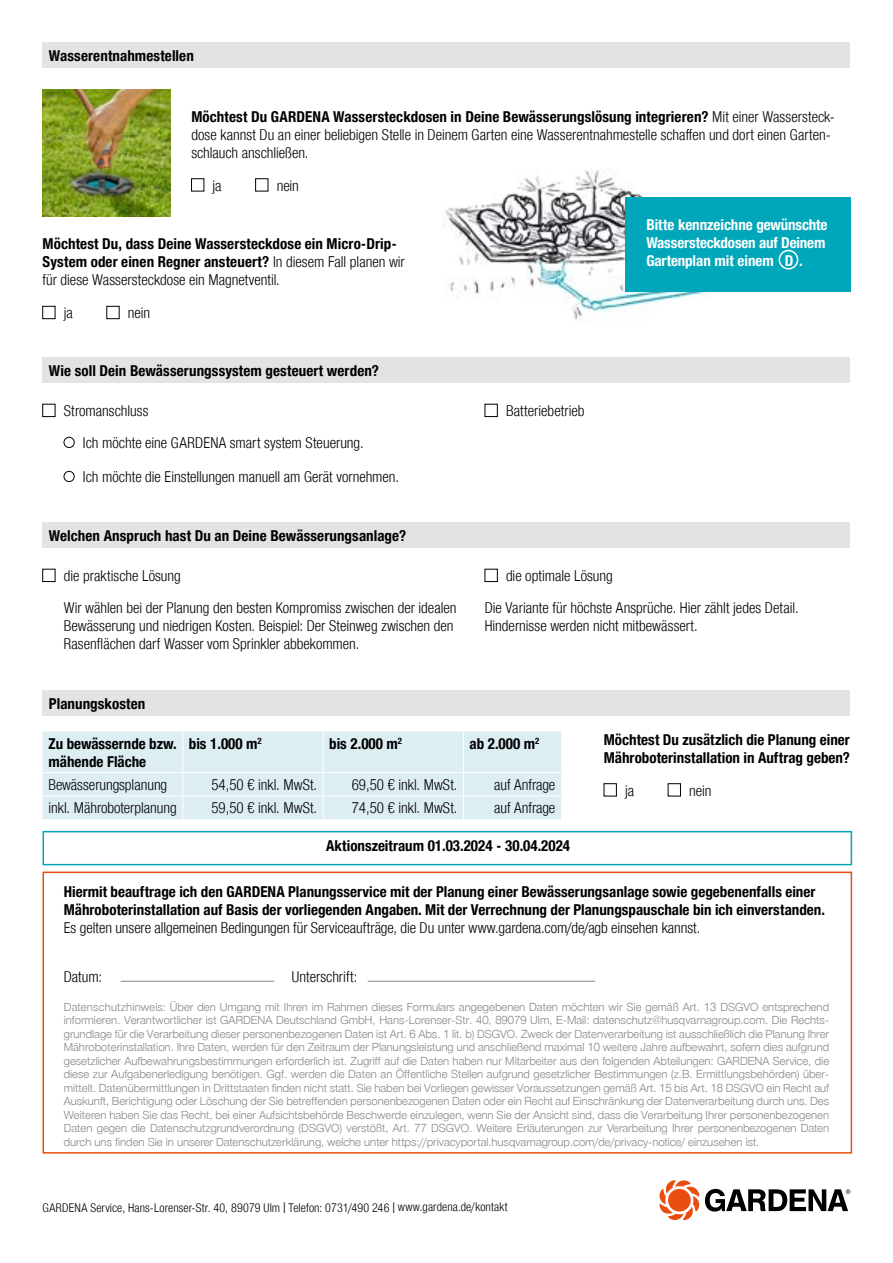
<style>
.page{position:relative;width:893px;height:1263px;background:#fff}
.page>*{position:absolute;margin:0;border:0;box-sizing:border-box;transform-origin:0 0}
.t1{font:15px/18px "Gardena Sans Cond";color:#000}
.t2{font:700 15px/18px "Gardena Sans Cond";letter-spacing:.005em;color:#000}
.t3{font:700 15px/18px "Gardena Sans Cond";letter-spacing:-.01em;color:#fff}
.t4{font:12px "Gardena Sans Cond";letter-spacing:.01em;color:#000}
.t5{font:11.25px/13.5px "Gardena Sans";color:#878787;text-align:justify}
.s1{font-weight:700}
.s2{font-weight:400}
</style>
<div class="page">
<img style="left:444px;top:170px;width:267px;height:150px">
<svg style="left:659px;top:1180px;width:191px;height:40px"></svg>
<div style="left:43px;top:43px;width:807px;height:25px;background:#e3e3e3"></div>
<div style="left:43px;top:357px;width:807px;height:26px;background:#e3e3e3"></div>
<div style="left:43px;top:522px;width:807px;height:26px;background:#e3e3e3"></div>
<div style="left:43px;top:690px;width:807px;height:26px;background:#e3e3e3"></div>
<hr style="left:121px;top:981px;width:153px;height:1px;background:#878787">
<hr style="left:368px;top:981px;width:227px;height:1px;background:#878787">
<div style="left:43px;top:404px;width:12px;height:13px;border:1px solid #000"></div>
<div style="left:43px;top:569px;width:12px;height:13px;border:1px solid #000"></div>
<div style="left:485px;top:569px;width:12px;height:13px;border:1px solid #000"></div>
<div style="left:191px;top:179px;width:13px;height:12px;border:1px solid #000"></div>
<div style="left:43px;top:306px;width:12px;height:13px;border:1px solid #000"></div>
<div style="left:485px;top:404px;width:12px;height:13px;border:1px solid #000"></div>
<div style="left:255px;top:179px;width:13px;height:12px;border:1px solid #000"></div>
<div style="left:107px;top:306px;width:12px;height:13px;border:1px solid #000"></div>
<div style="left:64px;top:437px;width:10px;height:11px;border:1px solid #000;border-radius:50%"></div>
<div style="left:64px;top:471px;width:10px;height:11px;border:1px solid #000;border-radius:50%"></div>
<img style="left:43px;top:89px;width:127px;height:128px">
<div style="left:625px;top:197px;width:225px;height:95px;background:#00a6b9"></div>
<div style="left:779px;top:250px;width:19px;height:20px;border:2px solid #fff;border-radius:50%"></div>
<div style="left:43px;top:731px;width:518px;height:88px;background:#ddeef3"></div>
<hr style="left:182px;top:731px;width:1px;height:41px;background:#fff">
<hr style="left:323px;top:731px;width:1px;height:41px;background:#fff">
<hr style="left:463px;top:731px;width:1px;height:41px;background:#fff">
<hr style="left:43px;top:772px;width:140px;height:1px;background:#fff">
<hr style="left:183px;top:772px;width:140px;height:1px;background:#fff">
<hr style="left:323px;top:772px;width:140px;height:1px;background:#fff">
<hr style="left:463px;top:772px;width:98px;height:1px;background:#fff">
<hr style="left:43px;top:795px;width:140px;height:1px;background:#fff">
<hr style="left:183px;top:795px;width:140px;height:1px;background:#fff">
<svg style="left:182px;top:773px;width:1px;height:46px"></svg>
<hr style="left:323px;top:795px;width:140px;height:1px;background:#fff">
<svg style="left:323px;top:773px;width:1px;height:46px"></svg>
<hr style="left:463px;top:795px;width:98px;height:1px;background:#fff">
<svg style="left:463px;top:773px;width:1px;height:46px"></svg>
<div style="left:604px;top:783px;width:13px;height:13px;border:1px solid #000"></div>
<div style="left:668px;top:783px;width:13px;height:13px;border:1px solid #000"></div>
<div style="left:43px;top:831px;width:809px;height:34px;border:2px solid #00a6b9"></div>
<div style="left:43px;top:871px;width:809px;height:282px;border:2px solid #e94e0f"></div>
<h1 class="t2" style="left:49px;top:46px;width:146px">Wasserentnahmestellen</h1>
<p class="t1" style="left:191px;top:107px;width:645px"><span class="s1">Möchtest Du GARDENA Wassersteckdosen in Deine Bewässerungslösung integrieren?</span> Mit einer Wassersteck&shy;dose kannst Du an einer beliebigen Stelle in Deinem Garten eine Wasserentnahmestelle schaffen und dort einen Garten&shy;schlauch anschließen.</p>
<h1 class="t1" style="left:213px;top:176px;width:11px">ja</h1>
<h1 class="t1" style="left:277px;top:176px;width:24px">nein</h1>
<h1 class="t2" style="left:43px;top:234px;width:364px">Möchtest Du, dass Deine Wassersteckdose ein Micro-Drip-<br>System oder einen Regner ansteuert? <span class="s2">In diesem Fall planen wir für diese Wassersteckdose ein Magnetventil.</span></h1>
<h1 class="t1" style="left:64px;top:303px;width:11px">ja</h1>
<h1 class="t1" style="left:128px;top:303px;width:24px">nein</h1>
<h1 class="t2" style="left:49px;top:361px;width:332px">Wie soll Dein Bewässerungssystem gesteuert werden?</h1>
<h1 class="t1" style="left:64px;top:401px;width:86px">Stromanschluss</h1>
<h1 class="t1" style="left:83px;top:433px;width:282px">Ich möchte eine GARDENA smart system Steuerung.</h1>
<h1 class="t1" style="left:83px;top:467px;width:318px">Ich möchte die Einstellungen manuell am Gerät vornehmen.</h1>
<h1 class="t2" style="left:49px;top:526px;width:359px">Welchen Anspruch hast Du an Deine Bewässerungsanlage?</h1>
<h1 class="t1" style="left:506px;top:401px;width:80px">Batteriebetrieb</h1>
<h1 class="t1" style="left:64px;top:566px;width:119px">die praktische Lösung</h1>
<h1 class="t1" style="left:506px;top:566px;width:108px">die optimale Lösung</h1>
<h1 class="t3" style="left:646px;top:215px;width:183px">Bitte kennzeichne gewünschte<br>Wassersteckdosen auf Deinem<br>Gartenplan mit einem D .</h1>
<h1 class="t1" style="left:64px;top:598px;width:394px">Wir wählen bei der Planung den besten Kompromiss zwischen der idealen<br>Bewässerung und niedrigen Kosten. Beispiel: Der Steinweg zwischen den<br>Rasenflächen darf Wasser vom Sprinkler abbekommen.</h1>
<h1 class="t1" style="left:485px;top:598px;width:315px">Die Variante für höchste Ansprüche. Hier zählt jedes Detail.<br>Hindernisse werden nicht mitbewässert.</h1>
<h1 class="t2" style="left:49px;top:694px;width:98px">Planungskosten</h1>
<h1 class="t2" style="left:49px;top:734px;width:130px">Zu bewässernde bzw. mähende Fläche</h1>
<h1 class="t2" style="left:189px;top:734px;width:74px">bis 1.000 m<sup>2</sup></h1>
<h1 class="t2" style="left:329px;top:734px;width:74px">bis 2.000 m<sup>2</sup></h1>
<h1 class="t2" style="left:469px;top:734px;width:71px">ab 2.000 m<sup>2</sup></h1>
<h1 class="t1" style="left:49px;top:775px;width:120px">Bewässerungsplanung</h1>
<h1 class="t1" style="left:211px;top:775px;width:107px">54,50 € inkl. MwSt.</h1>
<h1 class="t1" style="left:352px;top:775px;width:107px">69,50 € inkl. MwSt.</h1>
<h1 class="t1" style="left:494px;top:775px;width:63px">auf Anfrage</h1>
<h1 class="t1" style="left:49px;top:798px;width:130px">inkl. Mähroboterplanung</h1>
<h1 class="t1" style="left:211px;top:798px;width:107px">59,50 € inkl. MwSt.</h1>
<h1 class="t1" style="left:352px;top:798px;width:107px">74,50 € inkl. MwSt.</h1>
<h1 class="t1" style="left:494px;top:798px;width:63px">auf Anfrage</h1>
<h1 class="t2" style="left:326px;top:836px;width:245px">Aktionszeitraum 01.03.2024 - 30.04.2024</h1>
<h1 class="t2" style="left:604px;top:730px;width:248px">Möchtest Du zusätzlich die Planung einer<br>Mähroboterinstallation in Auftrag geben?</h1>
<h1 class="t1" style="left:625px;top:781px;width:11px">ja</h1>
<h1 class="t1" style="left:689px;top:781px;width:24px">nein</h1>
<p class="t2" style="left:64px;top:882px;width:763px">Hiermit beauftrage ich den GARDENA Planungsservice mit der Planung einer Bewässerungsanlage sowie gegebenenfalls einer<br>Mähroboterinstallation auf Basis der vorliegenden Angaben. Mit der Verrechnung der Planungspauschale bin ich einverstanden.</p>
<h1 class="t1" style="left:64px;top:918px;width:638px">Es gelten unsere allgemeinen Bedingungen für Serviceaufträge, die Du unter www.gardena.com/de/agb einsehen kannst.</h1>
<h1 class="t1" style="left:292px;top:967px;width:67px">Unterschrift:</h1>
<h1 class="t1" style="left:64px;top:967px;width:40px">Datum:</h1>
<p class="t5" style="left:64px;top:999px;width:767px">Datenschutzhinweis: Über den Umgang mit Ihren im Rahmen dieses Formulars angegebenen Daten möchten wir Sie gemäß Art. 13 DSGVO entsprechend informieren. Verantwortlicher ist GARDENA Deutschland GmbH, Hans-Lorenser-Str. 40, 89079 Ulm, E-Mail: datenschutz@husqvarnagroup.com. Die Rechts&shy;grundlage für die Verarbeitung dieser personenbezogenen Daten ist Art. 6 Abs. 1 lit. b) DSGVO. Zweck der Datenverarbeitung ist ausschließlich die Planung Ihrer Mähroboterinstallation. Ihre Daten, werden für den Zeitraum der Planungsleistung und anschließend maximal 10 weitere Jahre aufbewahrt, sofern dies aufgrund gesetzlicher Aufbewahrungsbestimmungen erforderlich ist. Zugriff auf die Daten haben nur Mitarbeiter aus den folgenden Abteilungen: GARDENA Service, die diese zur Aufgabenerledigung benötigen. Ggf. werden die Daten an Öffentliche Stellen aufgrund gesetzlicher Bestimmungen (z.B. Ermittlungsbehörden) über&shy;mittelt. Datenübermittlungen in Drittstaaten finden nicht statt. Sie haben bei Vorliegen gewisser Voraussetzungen gemäß Art. 15 bis Art. 18 DSGVO ein Recht auf Auskunft, Berichtigung oder Löschung der Sie betreffenden personenbezogenen Daten oder ein Recht auf Einschränkung der Datenverarbeitung durch uns. Des Weiteren haben Sie das Recht, bei einer Aufsichtsbehörde Beschwerde einzulegen, wenn Sie der Ansicht sind, dass die Verarbeitung Ihrer personenbezogenen Daten gegen die Datenschutzgrundverordnung (DSGVO) verstößt, Art. 77 DSGVO. Weitere Erläuterungen zur Verarbeitung Ihrer personenbezogenen Daten durch uns finden Sie in unserer Datenschutzerklärung, welche unter https://privacyportal.husqvarnagroup.com/de/privacy-notice/ einzusehen ist.</p>
<p class="t4" style="left:43px;top:1199px;width:467px">GARDENA Service, Hans-Lorenser-Str. 40, 89079 Ulm | Telefon: 0731/490 246 | www.gardena.de/kontakt</p>
</div>
